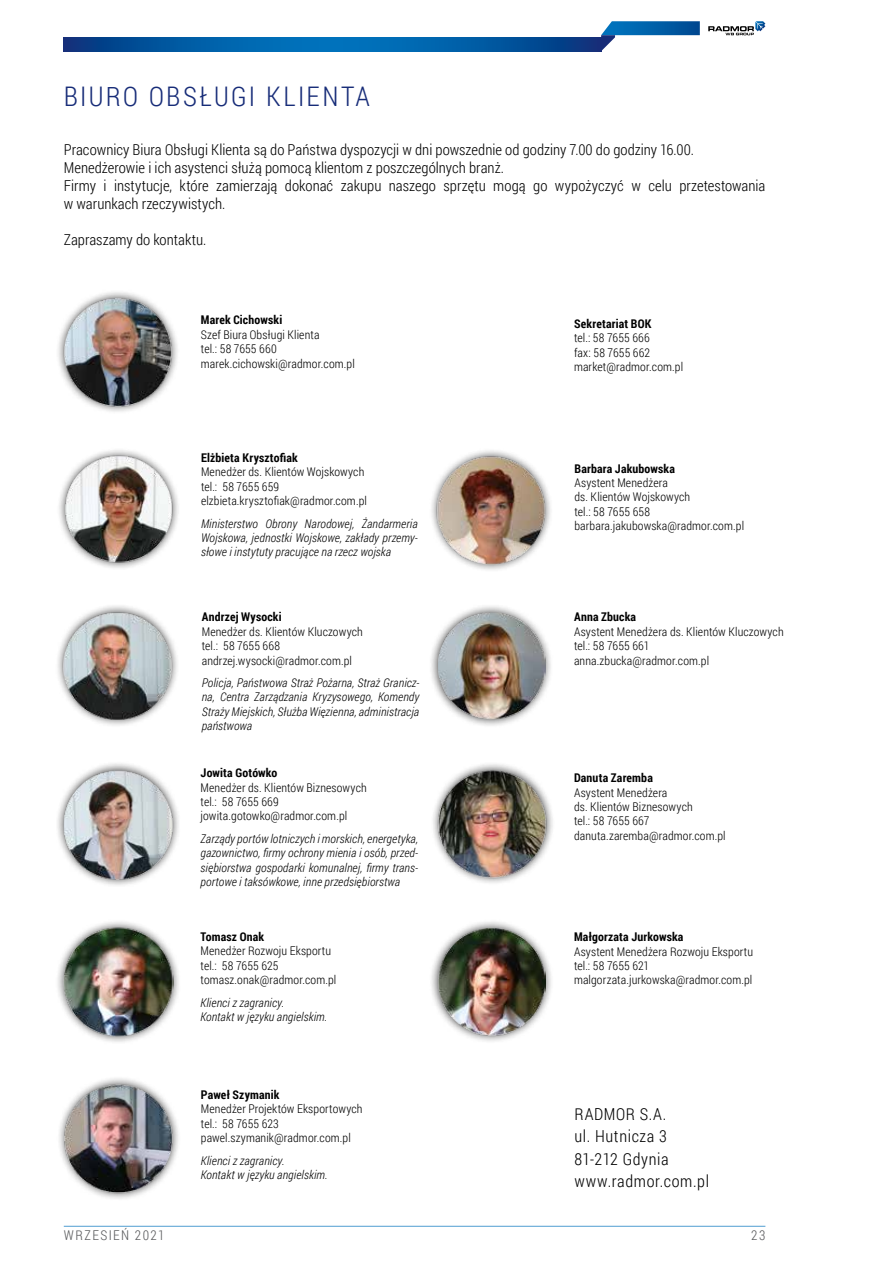
<style>
.page{position:relative;width:893px;height:1263px;background:#fff}
.page>*{position:absolute;margin:0;border:0;box-sizing:border-box;transform-origin:0 0}
.t1{font:300 27px "Roboto Condensed";letter-spacing:.085em;color:#172c78}
.t2{font:300 16.5px/22.5px "Roboto Condensed";letter-spacing:.035em;color:#000}
.t3{font:300 15px/18px "Roboto Condensed";color:#000}
.t4{font:300 13.5px "Roboto Condensed";letter-spacing:.105em;color:#58595b}
.t5{font:300 12px/14.4px "Roboto Condensed";letter-spacing:.01em;color:#000}
.t6{font:italic 300 12px/14.4px "Roboto Condensed";letter-spacing:.01em;color:#000;text-align:justify}
.t7{font:700 12px "Roboto Condensed";letter-spacing:.015em;color:#000}
</style>
<div class="page">
<svg style="left:708px;top:21px;width:57px;height:14px"></svg>
<svg style="left:601px;top:21px;width:99px;height:30px"></svg>
<svg style="left:64px;top:37px;width:537px;height:14px;background:#0159a2"></svg>
<hr style="left:64px;top:1226px;width:701px;height:1px;background:#0072bc">
<img style="left:57px;top:607px;width:120px;height:119px">
<div style="left:55px;top:289px;width:125px;height:125px;background:#000;opacity:.75"></div>
<img style="left:55px;top:296px;width:123px;height:116px">
<img style="left:59px;top:450px;width:120px;height:118px">
<div style="left:55px;top:761px;width:126px;height:127px;background:#000;opacity:.75"></div>
<img style="left:55px;top:767px;width:126px;height:121px">
<div style="left:55px;top:919px;width:126px;height:126px;background:#000;opacity:.75"></div>
<img style="left:64px;top:919px;width:109px;height:126px">
<img style="left:59px;top:1078px;width:120px;height:121px">
<div style="left:429px;top:919px;width:125px;height:125px;background:#000;opacity:.75"></div>
<img style="left:438px;top:927px;width:108px;height:117px">
<img style="left:431px;top:451px;width:120px;height:119px">
<div style="left:430px;top:762px;width:125px;height:123px;background:#000;opacity:.75"></div>
<img style="left:431px;top:768px;width:122px;height:117px">
<div style="left:429px;top:603px;width:124px;height:125px;background:#000;opacity:.75"></div>
<img style="left:438px;top:610px;width:107px;height:118px">
<h1 class="t1" style="left:64px;top:78px;width:308px">BIURO OBSŁUGI KLIENTA</h1>
<p class="t3" style="left:64px;top:140px;width:703px">Pracownicy Biura Obsługi Klienta są do Państwa dyspozycji w dni powszednie od godziny 7.00 do godziny 16.00.<br>Menedżerowie i ich asystenci służą pomocą klientom z poszczególnych branż.<br>Firmy i instytucje, które zamierzają dokonać zakupu naszego sprzętu mogą go wypożyczyć w celu przetestowania w warunkach rzeczywistych.</p>
<p class="t3" style="left:64px;top:230px;width:144px">Zapraszamy do kontaktu.</p>
<p class="t4" style="left:64px;top:1226px;width:102px">WRZESIEŃ 2021</p>
<p class="t7" style="left:201px;top:312px;width:83px">Marek Cichowski</p>
<p class="t5" style="left:201px;top:327px;width:155px">Szef Biura Obsługi Klienta<br>tel.: 58 7655 660 marek.cichowski@radmor.com.pl</p>
<p class="t7" style="left:201px;top:449px;width:98px">Elżbieta Krysztofiak</p>
<p class="t5" style="left:201px;top:464px;width:167px">Menedżer ds. Klientów Wojskowych tel.: 58 7655 659 elzbieta.krysztofiak@radmor.com.pl</p>
<p class="t6" style="left:201px;top:516px;width:218px">Ministerstwo Obrony Narodowej, Żandarmeria Wojskowa, jednostki Wojskowe, zakłady przemy&shy;słowe i instytuty pracujące na rzecz wojska</p>
<p class="t7" style="left:202px;top:609px;width:82px">Andrzej Wysocki</p>
<p class="t5" style="left:202px;top:624px;width:163px">Menedżer ds. Klientów Kluczowych tel.: 58 7655 668 andrzej.wysocki@radmor.com.pl</p>
<p class="t6" style="left:202px;top:675px;width:219px">Policja, Państwowa Straż Pożarna, Straż Granicz&shy;na, Centra Zarządzania Kryzysowego, Komendy Straży Miejskich, Służba Więzienna, administracja państwowa</p>
<p class="t7" style="left:201px;top:764px;width:78px">Jowita Gotówko</p>
<p class="t5" style="left:201px;top:780px;width:168px">Menedżer ds. Klientów Biznesowych tel.: 58 7655 669 jowita.gotowko@radmor.com.pl</p>
<p class="t6" style="left:201px;top:831px;width:219px">Zarządy portów lotniczych i morskich, energetyka, gazownictwo, firmy ochrony mienia i osób, przed&shy;siębiorstwa gospodarki komunalnej, firmy trans&shy;portowe i taksówkowe, inne przedsiębiorstwa</p>
<p class="t7" style="left:201px;top:928px;width:65px">Tomasz Onak</p>
<p class="t5" style="left:201px;top:943px;width:137px">Menedżer Rozwoju Eksportu tel.: 58 7655 625 tomasz.onak@radmor.com.pl</p>
<p class="t6" style="left:201px;top:995px;width:128px">Klienci z zagranicy.<br>Kontakt w języku angielskim.</p>
<p class="t7" style="left:201px;top:1086px;width:80px">Paweł Szymanik</p>
<p class="t5" style="left:201px;top:1101px;width:163px">Menedżer Projektów Eksportowych tel.: 58 7655 623 pawel.szymanik@radmor.com.pl</p>
<p class="t6" style="left:201px;top:1153px;width:128px">Klienci z zagranicy.<br>Kontakt w języku angielskim.</p>
<p class="t7" style="left:574px;top:315px;width:79px">Sekretariat BOK</p>
<p class="t5" style="left:574px;top:331px;width:111px">tel.: 58 7655 666<br>fax: 58 7655 662 market@radmor.com.pl</p>
<p class="t7" style="left:574px;top:460px;width:102px">Barbara Jakubowska</p>
<p class="t5" style="left:574px;top:475px;width:171px">Asystent Menedżera<br>ds. Klientów Wojskowych<br>tel.: 58 7655 658 barbara.jakubowska@radmor.com.pl</p>
<p class="t7" style="left:574px;top:609px;width:64px">Anna Zbucka</p>
<p class="t5" style="left:574px;top:624px;width:211px">Asystent Menedżera ds. Klientów Kluczowych tel.: 58 7655 661 anna.zbucka@radmor.com.pl</p>
<p class="t7" style="left:574px;top:769px;width:80px">Danuta Zaremba</p>
<p class="t5" style="left:574px;top:785px;width:153px">Asystent Menedżera<br>ds. Klientów Biznesowych<br>tel.: 58 7655 667 danuta.zaremba@radmor.com.pl</p>
<p class="t7" style="left:574px;top:928px;width:111px">Małgorzata Jurkowska</p>
<p class="t5" style="left:574px;top:944px;width:181px">Asystent Menedżera Rozwoju Eksportu tel.: 58 7655 621 malgorzata.jurkowska@radmor.com.pl</p>
<h2 class="t2" style="left:574px;top:1102px;width:136px">RADMOR S.A.<br>ul. Hutnicza 3<br>81-212 Gdynia www.radmor.com.pl</h2>
<p class="t4" style="left:751px;top:1226px;width:16px">23</p>
</div>
